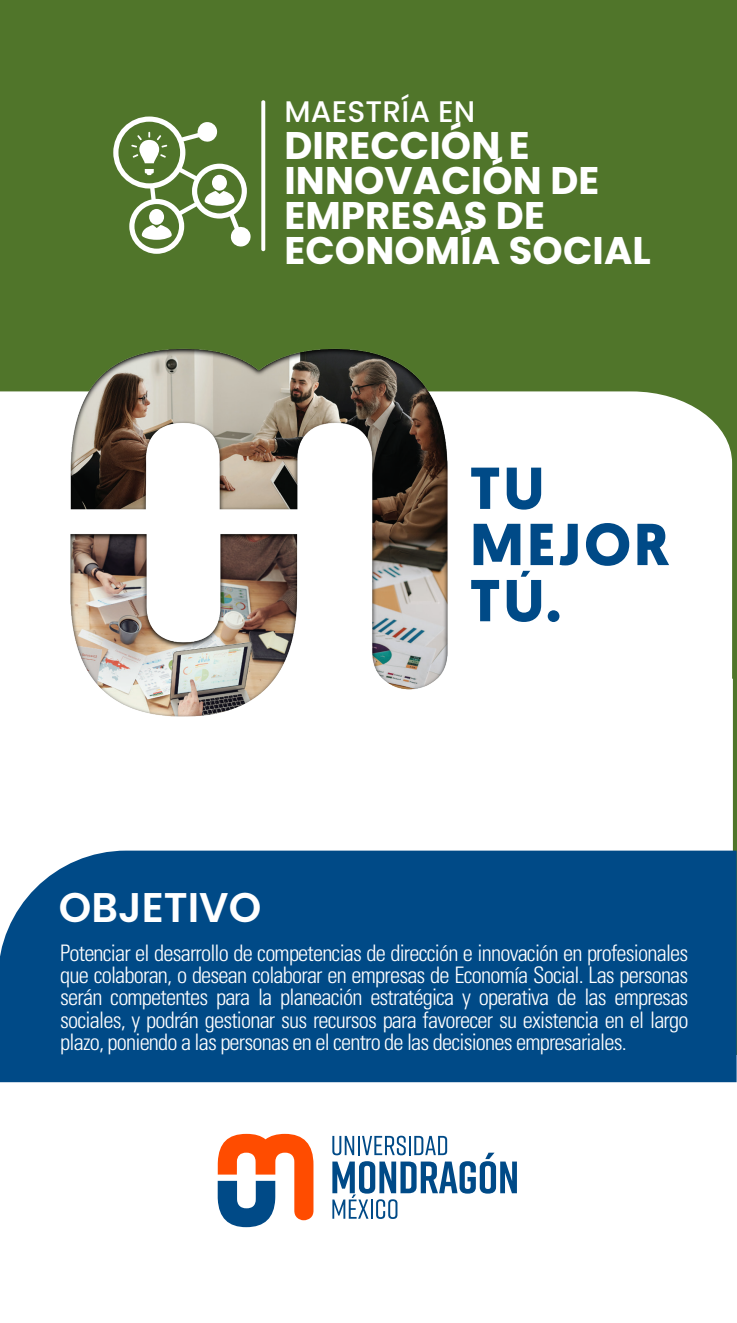
<style>
.page{position:relative;width:737px;height:1323px;background:#fff}
.page>*{position:absolute;margin:0;border:0;box-sizing:border-box;transform-origin:0 0}
.t1{font:700 58.98px/56.2px "Geomanist";letter-spacing:.05em;color:#004a87}
.t2{font:600 41.48px "Poppins";color:#fff}
.t3{font:700 38.5px/35px "Poppins";letter-spacing:.005em;color:#fff}
.t4{font:500 29.75px "Poppins";letter-spacing:.005em;color:#fff}
.t5{font:300 condensed 22.75px/22.4px "Univers LT Std";letter-spacing:-.035em;color:#fff;text-align:justify}
</style>
<div class="page">
<div style="left:0;top:0;width:737px;height:1054px;background:#50752a"></div>
<div style="left:0;top:391px;width:733px;height:459px;background:#fff"></div>
<img style="left:0;top:348px;width:466px;height:422px">
<svg style="left:218px;top:1133px;width:95px;height:94px"></svg>
<svg style="left:332px;top:1135px;width:185px;height:83px"></svg>
<div style="left:0;top:850px;width:736px;height:232px;background:#004a87"></div>
<svg style="left:261px;top:100px;width:4px;height:151px"></svg>
<svg style="left:113px;top:116px;width:138px;height:138px"></svg>
<h3 class="t4" style="left:284px;top:94px;width:192px">MAESTRÍA EN</h3>
<h3 class="t3" style="left:284px;top:128px;width:368px">DIRECCIÓN E<br>INNOVACIÓN DE<br>EMPRESAS DE<br>ECONOMÍA SOCIAL</h3>
<h1 class="t1" style="left:470px;top:460px;width:201px">TU<br>MEJOR<br>TÚ.</h1>
<h2 class="t2" style="left:59px;top:883px;width:204px">OBJETIVO</h2>
<p class="t5" style="left:60px;top:941px;width:630px">Potenciar el desarrollo de competencias de dirección e innovación en profesionales que colaboran, o desean colaborar en empresas de Economía Social. Las personas serán competentes para la planeación estratégica y operativa de las empresas sociales, y podrán gestionar sus recursos para favorecer su existencia en el largo plazo, poniendo a las personas en el centro de las decisiones empresariales.</p>
</div>
